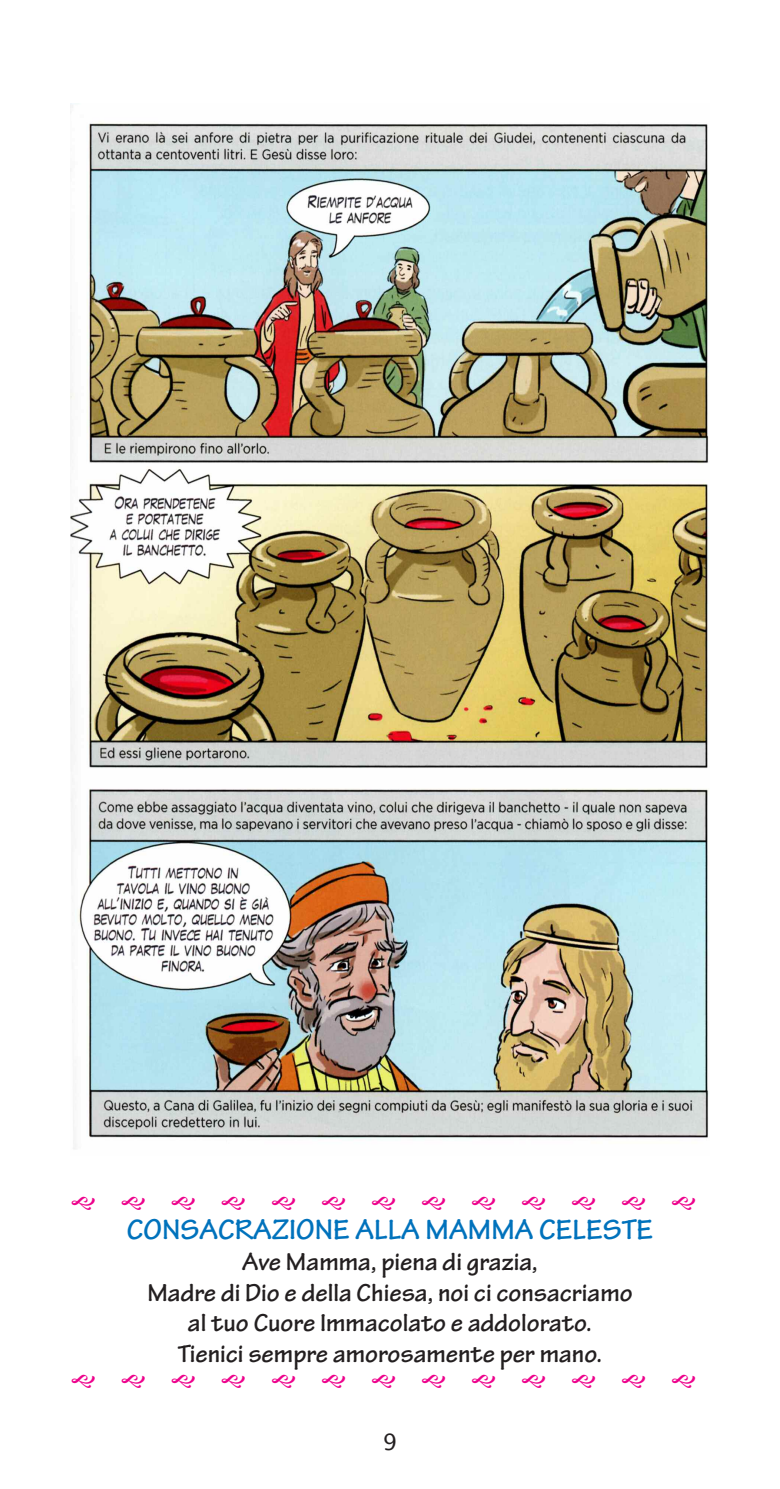
<style>
.page{position:relative;width:780px;height:1489px;background:#fff}
.page>*{position:absolute;margin:0;border:0;box-sizing:border-box;transform-origin:0 0}
.t1{font:700 30px "Tekton Pro";color:#0072bc}
.t2{font:700 26.25px/30.8px "Tekton Pro";color:#231f20;text-align:center}
.t3{font:22.5px "Lucida Sans";color:#231f20}
</style>
<div class="page">
<img style="left:71px;top:103px;width:638px;height:1046px">
<p class="t1" style="left:127px;top:1218px;width:528px">CONSACRAZIONE ALLA MAMMA CELESTE</p>
<p class="t2" style="left:147px;top:1249px;width:486px">Ave Mamma, piena di grazia,<br>Madre di Dio e della Chiesa, noi ci consacriamo al tuo Cuore Immacolato e addolorato.<br>Tienici sempre amorosamente per mano.</p>
<p class="t3" style="left:383px;top:1428px;width:16px">9</p>
</div>
